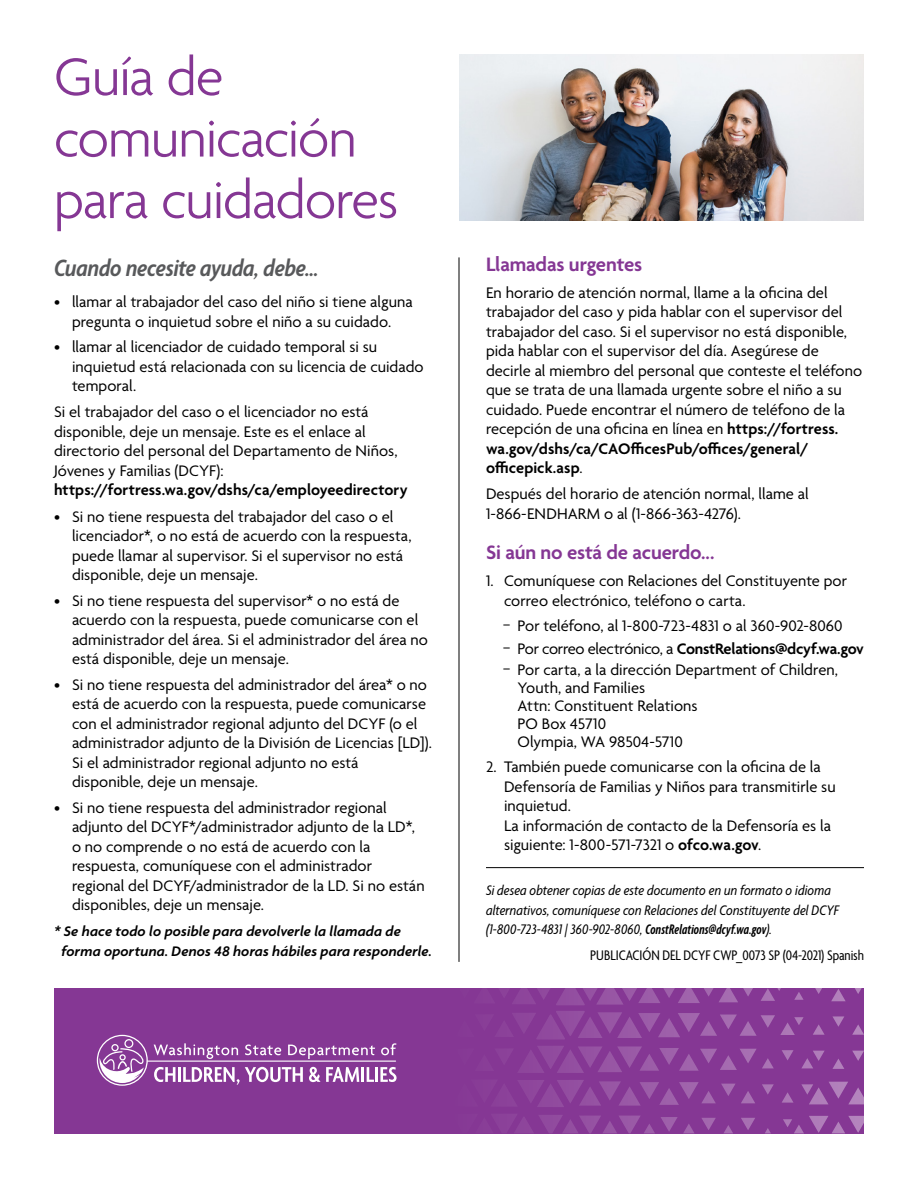
<style>
.page{position:relative;width:918px;height:1188px;background:#fff}
.page>*{position:absolute;margin:0;border:0;box-sizing:border-box;transform-origin:0 0}
.t1{font:300 57px/61.5px "Agenda";letter-spacing:-.02em;color:#853794}
.t2{font:italic 600 condensed 25.5px "Agenda";letter-spacing:-.01em;color:#58595b}
.t3{font:600 21px "Agenda";letter-spacing:-.01em;color:#853794}
.t4{font:16.5px/19.5px "Agenda";color:#000}
.t5{font:600 16.5px "Agenda";letter-spacing:-.005em;color:#000}
.t6{font:italic condensed 15px/19.5px "Agenda";letter-spacing:.005em;color:#000}
.t7{font:italic 600 15px/19.5px "Agenda";letter-spacing:.01em;color:#000}
.t8{font:condensed 15px "Agenda";letter-spacing:-.005em;color:#000}
.s1{font-weight:600}
.s2{font-size:14.4px}
.s3{font-weight:400;font-size:14.4px}
.s4{font-weight:400}
.s5{font-family:"Agenda Semibold Extra Cond";font-stretch:normal}
</style>
<div class="page">
<div style="left:54px;top:988px;width:810px;height:145px;background:#853794"></div>
<svg style="left:661px;top:1117px;width:33px;height:16px"></svg>
<svg style="left:782px;top:1092px;width:12px;height:11px"></svg>
<svg style="left:782px;top:1050px;width:12px;height:10px"></svg>
<svg style="left:762px;top:1084px;width:12px;height:11px"></svg>
<svg style="left:765px;top:1128px;width:6px;height:5px"></svg>
<svg style="left:741px;top:1118px;width:14px;height:12px"></svg>
<svg style="left:724px;top:1125px;width:9px;height:8px"></svg>
<svg style="left:701px;top:1118px;width:15px;height:12px"></svg>
<svg style="left:507px;top:1046px;width:267px;height:27px"></svg>
<svg style="left:507px;top:988px;width:246px;height:17px"></svg>
<svg style="left:507px;top:1114px;width:148px;height:19px"></svg>
<svg style="left:507px;top:1080px;width:248px;height:27px"></svg>
<svg style="left:783px;top:1116px;width:81px;height:17px"></svg>
<svg style="left:801px;top:1082px;width:63px;height:22px"></svg>
<svg style="left:802px;top:1051px;width:22px;height:17px"></svg>
<svg style="left:852px;top:1024px;width:12px;height:11px"></svg>
<svg style="left:832px;top:1059px;width:12px;height:10px"></svg>
<svg style="left:832px;top:1016px;width:12px;height:11px"></svg>
<svg style="left:852px;top:1051px;width:12px;height:10px"></svg>
<svg style="left:813px;top:1024px;width:12px;height:11px"></svg>
<svg style="left:794px;top:992px;width:10px;height:8px"></svg>
<svg style="left:761px;top:988px;width:20px;height:13px"></svg>
<svg style="left:507px;top:1011px;width:297px;height:29px"></svg>
<svg style="left:815px;top:988px;width:7px;height:6px"></svg>
<svg style="left:831px;top:989px;width:15px;height:12px"></svg>
<svg style="left:855px;top:988px;width:7px;height:6px"></svg>
<svg style="left:154px;top:1067px;width:21px;height:15px"></svg>
<hr style="left:178px;top:1067px;width:3px;height:15px;background:#fff">
<svg style="left:183px;top:1067px;width:120px;height:18px"></svg>
<svg style="left:309px;top:1067px;width:50px;height:15px"></svg>
<hr style="left:361px;top:1067px;width:3px;height:15px;background:#fff">
<svg style="left:367px;top:1067px;width:7px;height:15px"></svg>
<hr style="left:375px;top:1067px;width:3px;height:15px;background:#fff">
<svg style="left:380px;top:1067px;width:17px;height:15px"></svg>
<hr style="left:147px;top:1061px;width:249px;height:1px;background:#fff">
<svg style="left:154px;top:1043px;width:84px;height:16px"></svg>
<svg style="left:245px;top:1044px;width:36px;height:11px"></svg>
<svg style="left:288px;top:1045px;width:87px;height:14px"></svg>
<svg style="left:381px;top:1043px;width:15px;height:12px"></svg>
<div style="left:97px;top:1035px;width:51px;height:51px;border:1px solid #fff;border-radius:50%"></div>
<div style="left:124px;top:1039px;width:9px;height:9px;border:1px solid #fff;border-radius:50%"></div>
<div style="left:111px;top:1044px;width:8px;height:7px;border:1px solid #fff;border-radius:50%"></div>
<svg style="left:100px;top:1047px;width:46px;height:36px"></svg>
<hr style="left:459px;top:257px;width:1px;height:705px;background:#000">
<img style="left:459px;top:54px;width:405px;height:166px">
<hr style="left:486px;top:867px;width:378px;height:1px;background:#000">
<h1 class="t1" style="left:54px;top:50px;width:346px">Guía de comunicación para cuidadores</h1>
<h2 class="t2" style="left:54px;top:254px;width:266px">Cuando necesite ayuda, debe...</h2>
<p class="t4" style="left:54px;top:293px;width:360px;text-align:center">• llamar al trabajador del caso del niño si tiene alguna pregunta o inquietud sobre el niño a su cuidado.</p>
<p class="t4" style="left:72px;top:338px;width:353px;text-indent:-18px">• llamar al licenciador de cuidado temporal si su inquietud está relacionada con su licencia de cuidado temporal.</p>
<p class="t4" style="left:54px;top:403px;width:345px">Si el trabajador del caso o el licenciador no está disponible, deje un mensaje. Este es el enlace al directorio del personal del Departamento de Niños, Jóvenes y Familias (DCYF):</p>
<p class="t5" style="left:54px;top:481px;width:355px">https://fortress.wa.gov/dshs/ca/employeedirectory</p>
<p class="t4" style="left:72px;top:508px;width:341px;text-indent:-18px">• Si no tiene respuesta del trabajador del caso o el licenciador*, o no está de acuerdo con la respuesta, puede llamar al supervisor. Si el supervisor no está disponible, deje un mensaje.</p>
<p class="t4" style="left:72px;top:592px;width:357px;text-indent:-18px">• Si no tiene respuesta del supervisor* o no está de acuerdo con la respuesta, puede comunicarse con el administrador del área. Si el administrador del área no está disponible, deje un mensaje.</p>
<p class="t4" style="left:72px;top:676px;width:361px;text-indent:-18px">• Si no tiene respuesta del administrador del área* o no está de acuerdo con la respuesta, puede comunicarse con el administrador regional adjunto del DCYF (o el administrador adjunto de la División de Licencias [LD]).<br>Si el administrador regional adjunto no está disponible, deje un mensaje.</p>
<p class="t4" style="left:72px;top:799px;width:354px;text-indent:-18px">• Si no tiene respuesta del administrador regional adjunto del DCYF*/administrador adjunto de la LD*, o no comprende o no está de acuerdo con la respuesta, comuníquese con el administrador regional del DCYF/administrador de la LD. Si no están disponibles, deje un mensaje.</p>
<p class="t7" style="left:62px;top:923px;width:372px;text-indent:-8px">* Se hace todo lo posible para devolverle la llamada de forma oportuna. Denos 48 horas hábiles para responderle.</p>
<p class="t3" style="left:486px;top:253px;width:158px">Llamadas urgentes</p>
<p class="t4" style="left:486px;top:284px;width:378px">En horario de atención normal, llame a la oficina del trabajador del caso y pida hablar con el supervisor del trabajador del caso. Si el supervisor no está disponible, pida hablar con el supervisor del día. Asegúrese de decirle al miembro del personal que conteste el teléfono que se trata de una llamada urgente sobre el niño a su cuidado. Puede encontrar el número de teléfono de la recepción de una oficina en línea en <span class="s1">https://fortress. wa.gov/dshs/ca/CAOfficesPub/offices/general/ officepick.asp</span>.</p>
<p class="t4" style="left:486px;top:485px;width:324px">Después del horario de atención normal, llame al<br>1-866-ENDHARM o al (1-866-363-4276).</p>
<p class="t3" style="left:486px;top:541px;width:230px">Si aún no está de acuerdo...</p>
<p class="t4" style="left:504px;top:572px;width:345px;text-indent:-18px">1. Comuníquese con Relaciones del Constituyente por correo electrónico, teléfono o carta.</p>
<p class="t4" style="left:502px;top:617px;width:342px"><span class="s2">-</span> Por teléfono, al 1-800-723-4831 o al 360-902-8060</p>
<p class="t5" style="left:502px;top:640px;width:363px"><span class="s3">-</span> <span class="s4">Por correo electrónico, a</span> ConstRelations@dcyf.wa.gov</p>
<p class="t4" style="left:518px;top:662px;width:322px;line-height:18px;text-indent:-15px"><span class="s2">-</span> Por carta, a la dirección Department of Children,<br>Youth, and Families<br>Attn: Constituent Relations<br>PO Box 45710<br>Olympia, WA 98504-5710</p>
<p class="t4" style="left:504px;top:758px;width:333px;text-indent:-18px">2. También puede comunicarse con la oficina de la Defensoría de Familias y Niños para transmitirle su inquietud.<br>La información de contacto de la Defensoría es la siguiente: 1-800-571-7321 o <span class="s1">ofco.wa.gov</span>.</p>
<p class="t6" style="left:486px;top:880px;width:355px">Si desea obtener copias de este documento en un formato o idioma alternativos, comuníquese con Relaciones del Constituyente del DCYF (1-800-723-4831 | 360-902-8060, <span class="s5">ConstRelations@dcyf.wa.gov</span>).</p>
<p class="t8" style="left:590px;top:947px;width:275px">PUBLICACIÓN DEL DCYF CWP_0073 SP (04-2021) Spanish</p>
</div>
